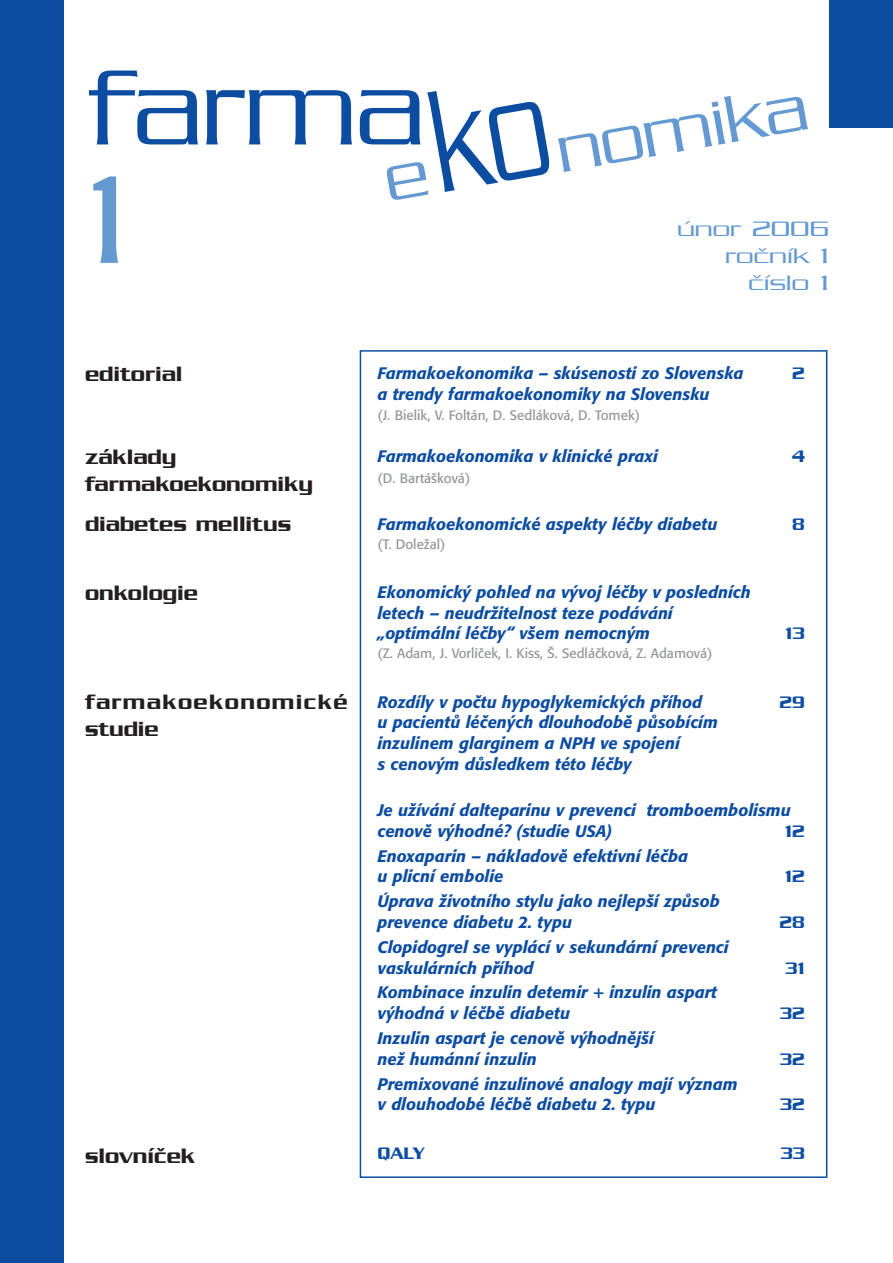
<style>
.page{position:relative;width:893px;height:1263px;background:#fff}
.page>*{position:absolute;margin:0;border:0;box-sizing:border-box;transform-origin:0 0}
.t1{font:300 135px "Serpentine CE";color:#6599d1}
.t2{font:300 115.5px "Serpentine CE";color:#0d4da1}
.t3{font:300 72px "Serpentine CE";color:#6599d1}
.t4{font:500 22.5px/27px "Serpentine CE";color:#231f20}
.t5{font:500 22.5px/27px "Serpentine CE";letter-spacing:.06em;color:#231f20}
.t6{font:300 22.5px/27px "Serpentine CE";color:#6599d1;text-align:right;scale:1.3 1}
.t7{font:500 18px "Serpentine CE";color:#0d4da1}
.t8{font:italic 500 16.5px/20.7px "Formata CE";color:#0d4da1}
.t9{font:13.5px "Formata CE";color:#939598}
.s1{font-size:157.65px;color:#0d4da1}
</style>
<div class="page">
<div style="left:0;top:0;width:64px;height:1263px;background:#0d4da1"></div>
<div style="left:829px;top:0;width:64px;height:128px;background:#0d4da1"></div>
<div style="left:360px;top:350px;width:467px;height:828px;border:2px solid #0d4da1"></div>
<h2 class="t2" style="left:87px;top:52px;width:339px">farma</h2>
<h1 class="t1" style="left:87px;top:155px;width:44px">1</h1>
<h3 class="t3" style="left:379px;top:146px;width:429px;rotate:-10deg">e<span class="s1">ko</span>nomika</h3>
<h3 class="t6" style="left:677px;top:216px;width:118px">únor 2006 ročník 1 číslo 1</h3>
<h3 class="t4" style="left:85px;top:361px;width:99px">editorial</h3>
<h3 class="t4" style="left:85px;top:444px;width:229px">základy farmakoekonomiky</h3>
<h3 class="t4" style="left:85px;top:511px;width:208px">diabetes mellitus</h3>
<h3 class="t4" style="left:85px;top:580px;width:114px">onkologie</h3>
<h3 class="t5" style="left:85px;top:689px;width:264px">farmakoekonomické studie</h3>
<h3 class="t4" style="left:85px;top:1142px;width:112px">slovníček</h3>
<p class="t8" style="left:377px;top:364px;width:368px">Farmakoekonomika – skúsenosti zo Slovenska</p>
<p class="t7" style="left:792px;top:365px;width:14px">2</p>
<p class="t8" style="left:377px;top:385px;width:334px">a trendy farmakoekonomiky na Slovensku</p>
<p class="t9" style="left:377px;top:410px;width:264px">(J. Bielik, V. Foltán, D. Sedláková, D. Tomek)</p>
<p class="t8" style="left:377px;top:448px;width:282px">Farmakoekonomika v klinické praxi</p>
<p class="t7" style="left:792px;top:448px;width:14px">4</p>
<p class="t9" style="left:377px;top:473px;width:94px">(D. Bartášková)</p>
<p class="t8" style="left:377px;top:515px;width:341px">Farmakoekonomické aspekty léčby diabetu</p>
<p class="t7" style="left:792px;top:515px;width:14px">8</p>
<p class="t9" style="left:377px;top:538px;width:70px">(T. Doležal)</p>
<p class="t8" style="left:377px;top:583px;width:375px">Ekonomický pohled na vývoj léčby v posledních letech – neudržitelnost teze podávání „optimální léčby“ všem nemocným</p>
<p class="t7" style="left:786px;top:625px;width:21px">13</p>
<p class="t9" style="left:377px;top:648px;width:337px">(Z. Adam, J. Vorlíček, I. Kiss, Š. Sedláčková, Z. Adamová)</p>
<p class="t8" style="left:377px;top:693px;width:326px">Rozdíly v počtu hypoglykemických příhod</p>
<p class="t7" style="left:780px;top:693px;width:27px">29</p>
<p class="t8" style="left:377px;top:713px;width:342px">u pacientů léčených dlouhodobě působícím inzulinem glarginem a NPH ve spojení<br>s cenovým důsledkem této léčby</p>
<p class="t8" style="left:377px;top:801px;width:415px">Je užívání dalteparinu v prevenci tromboembolismu cenově výhodné? (studie USA)</p>
<p class="t7" style="left:785px;top:822px;width:21px">12</p>
<p class="t8" style="left:377px;top:847px;width:312px">Enoxaparin – nákladově efektivní léčba u plicní embolie</p>
<p class="t8" style="left:377px;top:892px;width:344px">Úprava životního stylu jako nejlepší způsob prevence diabetu 2. typu</p>
<p class="t8" style="left:377px;top:938px;width:353px">Clopidogrel se vyplácí v sekundární prevenci vaskulárních příhod</p>
<p class="t8" style="left:377px;top:984px;width:341px">Kombinace inzulin detemir + inzulin aspart výhodná v léčbě diabetu</p>
<p class="t8" style="left:377px;top:1029px;width:278px">Inzulin aspart je cenově výhodnější než humánní inzulin</p>
<p class="t8" style="left:377px;top:1075px;width:362px">Premixované inzulinové analogy mají význam v dlouhodobé léčbě diabetu 2. typu</p>
<p class="t7" style="left:785px;top:868px;width:21px">12</p>
<p class="t7" style="left:780px;top:914px;width:27px">28</p>
<p class="t7" style="left:786px;top:959px;width:21px">31</p>
<p class="t7" style="left:780px;top:1005px;width:26px">32</p>
<p class="t7" style="left:780px;top:1050px;width:26px">32</p>
<p class="t7" style="left:780px;top:1096px;width:26px">32</p>
<p class="t7" style="left:377px;top:1145px;width:49px">QALY</p>
<p class="t7" style="left:781px;top:1145px;width:26px">33</p>
</div>
